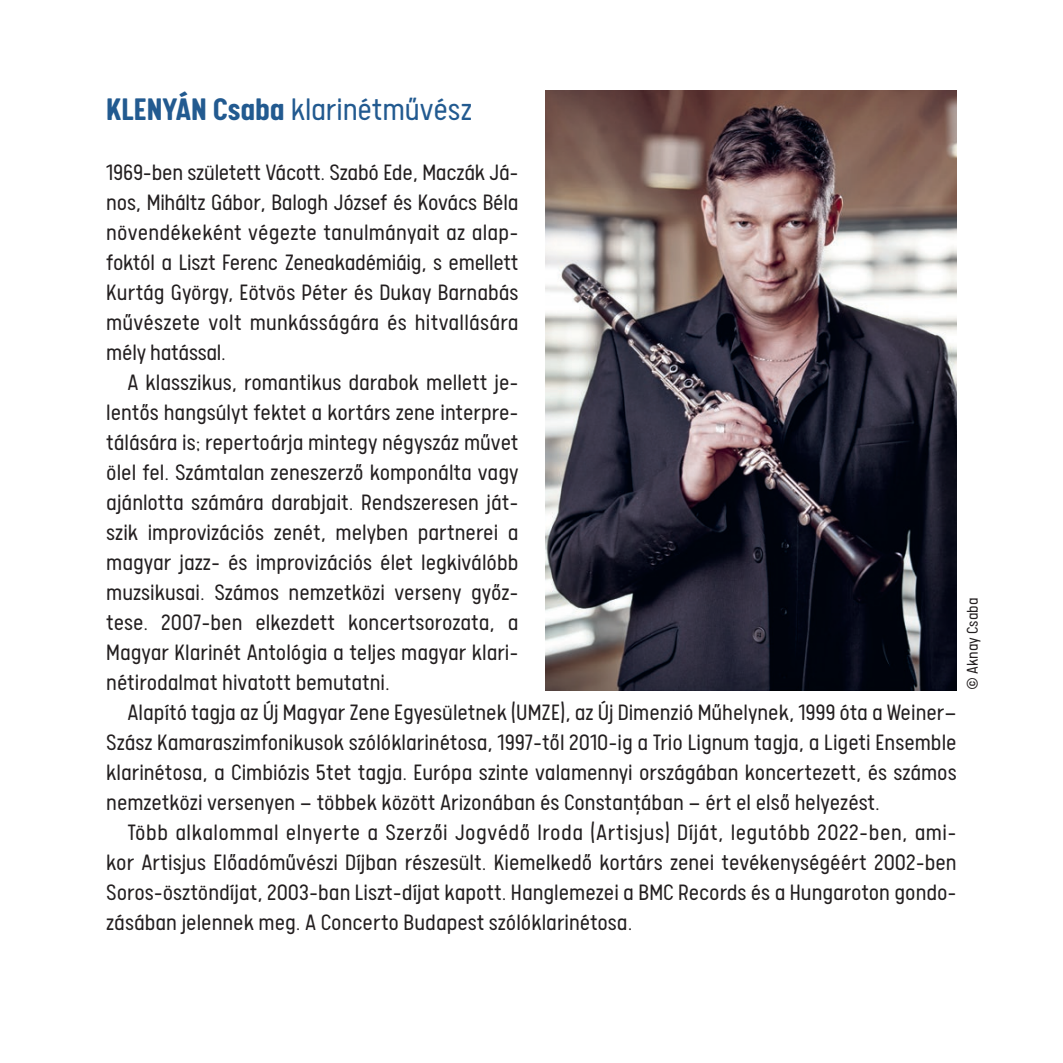
<style>
.page{position:relative;width:1063px;height:1063px;background:#fff}
.page>*{position:absolute;margin:0;border:0;box-sizing:border-box;transform-origin:0 0}
.t1{font:300 35px "Calps Concerto";letter-spacing:-.005em;color:#225a90}
.t2{font:300 25px/30px "Calps Concerto";color:#231f20;text-align:justify}
.t3{font:300 17.5px "Calps Concerto";color:#231f20}
.s1{font-family:"Calps";font-weight:700}
</style>
<div class="page">
<img style="left:546px;top:90px;width:411px;height:600px">
<h1 class="t1" style="left:106px;top:89px;width:367px"><span class="s1">KLENYÁN Csaba</span> klarinétművész</h1>
<p class="t2" style="left:106px;top:156px;width:414px">1969-ben született Vácott. Szabó Ede, Maczák Já&shy;nos, Miháltz Gábor, Balogh József és Kovács Béla növendékeként végezte tanulmányait az alap&shy;foktól a Liszt Ferenc Zeneakadémiáig, s emellett Kurtág György, Eötvös Péter és Dukay Barnabás művészete volt munkásságára és hitvallására mély hatással.</p>
<p class="t2" style="left:106px;top:366px;width:414px;text-indent:21px">A klasszikus, romantikus darabok mellett je&shy;lentős hangsúlyt fektet a kortárs zene interpre&shy;tálására is; repertoárja mintegy négyszáz művet ölel fel. Számtalan zeneszerző komponálta vagy ajánlotta számára darabjait. Rendszeresen ját&shy;szik improvizációs zenét, melyben partnerei a magyar jazz- és improvizációs élet legkiválóbb muzsikusai. Számos nemzetközi verseny győz&shy;tese. 2007-ben elkezdett koncertsorozata, a Magyar Klarinét Antológia a teljes magyar klari&shy;nétirodalmat hivatott bemutatni.</p>
<p class="t2" style="left:106px;top:696px;width:852px;text-indent:21px">Alapító tagja az Új Magyar Zene Egyesületnek (UMZE), az Új Dimenzió Műhelynek, 1999 óta a Weiner– Szász Kamaraszimfonikusok szólóklarinétosa, 1997-től 2010-ig a Trio Lignum tagja, a Ligeti Ensemble klarinétosa, a Cimbiózis 5tet tagja. Európa szinte valamennyi országában koncertezett, és számos nemzetközi versenyen – többek között Arizonában és Constanțában – ért el első helyezést.</p>
<p class="t2" style="left:106px;top:816px;width:852px;text-indent:21px">Több alkalommal elnyerte a Szerzői Jogvédő Iroda (Artisjus) Díját, legutóbb 2022-ben, ami&shy;kor Artisjus Előadóművészi Díjban részesült. Kiemelkedő kortárs zenei tevékenységéért 2002-ben Soros-ösztöndíjat, 2003-ban Liszt-díjat kapott. Hanglemezei a BMC Records és a Hungaroton gondo&shy;zásában jelennek meg. A Concerto Budapest szólóklarinétosa.</p>
<p class="t3" style="left:963px;top:690px;width:94px;rotate:-90deg">© Aknay Csaba</p>
</div>
